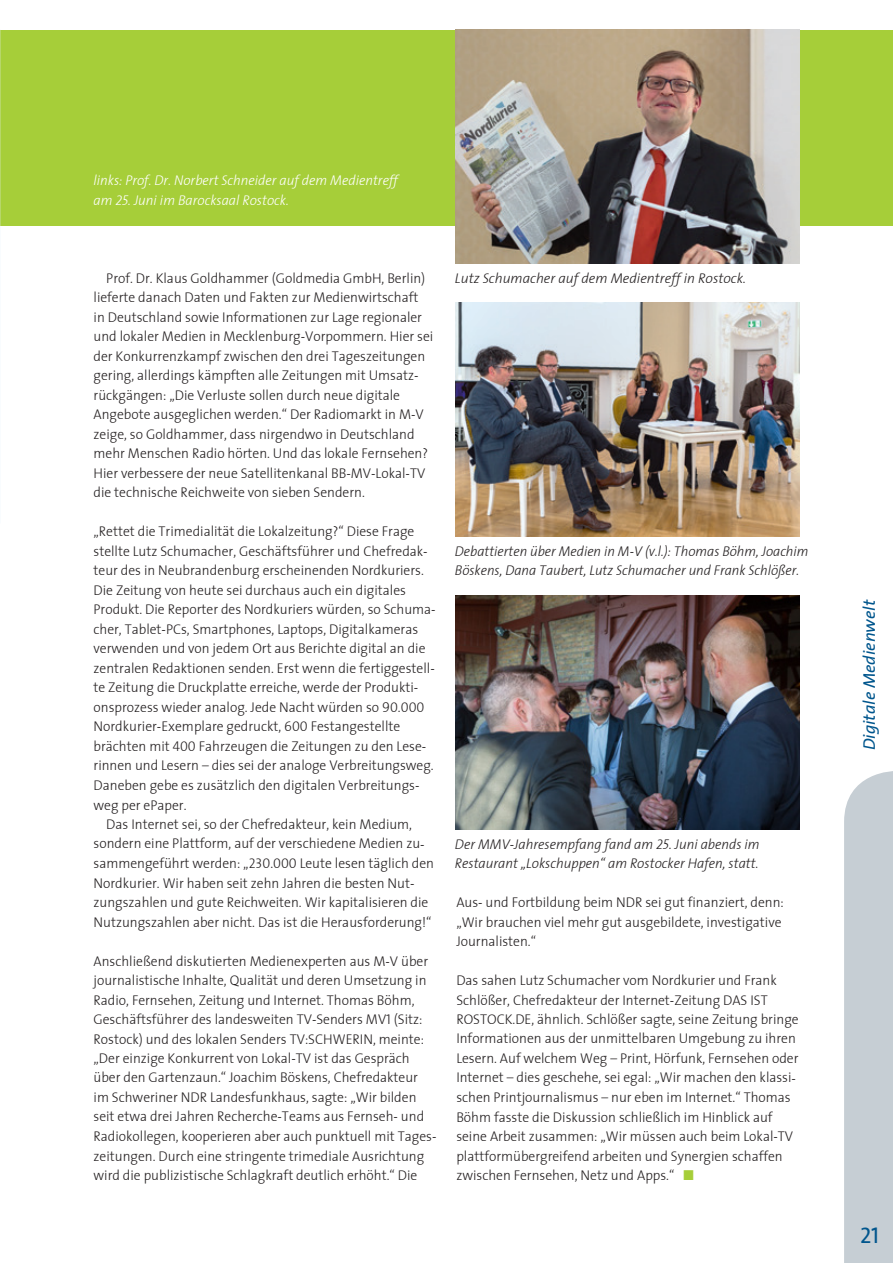
<style>
.page{position:relative;width:893px;height:1263px;background:#fff}
.page>*{position:absolute;margin:0;border:0;box-sizing:border-box;transform-origin:0 0}
.t1{font:22.5px "The Sans ZHW1 Plain";color:#01568d}
.t2{font:italic 16.5px "The Sans ZHW1";color:#01568d;scale:1.06 1}
.t3{font:14.25px/19.5px "The Sans Light ZHW1 Plain";color:#231f20;scale:.95 1}
.t4{font:italic 14.25px/19.5px "The Sans Light ZHW1";color:#231f20;scale:.94 1}
.t5{font:italic 14.25px/19.5px "The Sans Light ZHW1";color:#231f20;scale:.95 1}
.t6{font:italic 14.25px/19.5px "The Sans Light ZHW1";color:#fff;scale:.95 1}
.t7{font:italic 14.25px "The Sans Light ZHW1";color:#231f20}
.s1{color:#a6ce39}
</style>
<div class="page">
<div style="left:844px;top:771px;width:49px;height:492px;background:#c6ced4"></div>
<div style="left:0;top:30px;width:893px;height:195px;background:#a6ce39"></div>
<img style="left:0;top:30px;width:1px;height:493px">
<img style="left:455px;top:30px;width:344px;height:234px">
<img style="left:455px;top:303px;width:344px;height:234px">
<img style="left:455px;top:596px;width:344px;height:234px">
<p class="t6" style="left:94px;top:170px;width:322px">links: Prof. Dr. Norbert Schneider auf dem Medientreff am 25. Juni im Barocksaal Rostock.</p>
<p class="t3" style="left:94px;top:268px;width:359px;text-indent:13px">Prof. Dr. Klaus Goldhammer (Goldmedia GmbH, Berlin) lieferte danach Daten und Fakten zur Medienwirtschaft<br>in Deutschland sowie Informationen zur Lage regionaler und lokaler Medien in Mecklenburg-Vorpommern. Hier sei der Konkurrenzkampf zwischen den drei Tageszeitungen gering, allerdings kämpften alle Zeitungen mit Umsatz&shy;rückgängen: „Die Verluste sollen durch neue digitale Angebote ausgeglichen werden.“ Der Radiomarkt in M-V zeige, so Goldhammer, dass nirgendwo in Deutschland mehr Menschen Radio hörten. Und das lokale Fernsehen?<br>Hier verbessere der neue Satellitenkanal BB-MV-Lokal-TV die technische Reichweite von sieben Sendern.</p>
<p class="t3" style="left:94px;top:521px;width:339px">„Rettet die Trimedialität die Lokalzeitung?“ Diese Frage</p>
<p class="t3" style="left:94px;top:541px;width:353px">stellte Lutz Schumacher, Geschäftsführer und Chefredak-</p>
<p class="t3" style="left:94px;top:560px;width:349px">teur des in Neubrandenburg erscheinenden Nordkuriers.</p>
<p class="t3" style="left:94px;top:580px;width:330px">Die Zeitung von heute sei durchaus auch ein digitales</p>
<p class="t3" style="left:94px;top:599px;width:362px">Produkt. Die Reporter des Nordkuriers würden, so Schuma-</p>
<p class="t3" style="left:94px;top:619px;width:343px">cher, Tablet-PCs, Smartphones, Laptops, Digitalkameras</p>
<p class="t3" style="left:94px;top:638px;width:351px">verwenden und von jedem Ort aus Berichte digital an die</p>
<p class="t3" style="left:94px;top:658px;width:361px">zentralen Redaktionen senden. Erst wenn die fertiggestell-</p>
<p class="t3" style="left:94px;top:677px;width:343px">te Zeitung die Druckplatte erreiche, werde der Produkti-</p>
<p class="t3" style="left:94px;top:697px;width:350px">onsprozess wieder analog. Jede Nacht würden so 90.000</p>
<p class="t3" style="left:94px;top:716px;width:324px">Nordkurier-Exemplare gedruckt, 600 Festangestellte</p>
<p class="t3" style="left:94px;top:736px;width:352px">brächten mit 400 Fahrzeugen die Zeitungen zu den Lese-</p>
<p class="t3" style="left:94px;top:755px;width:360px">rinnen und Lesern – dies sei der analoge Verbreitungsweg.</p>
<p class="t3" style="left:94px;top:775px;width:345px">Daneben gebe es zusätzlich den digitalen Verbreitungs-</p>
<p class="t3" style="left:94px;top:794px;width:99px">weg per ePaper.</p>
<p class="t3" style="left:106px;top:814px;width:323px">Das Internet sei, so der Chefredakteur, kein Medium,</p>
<p class="t3" style="left:94px;top:833px;width:350px">sondern eine Plattform, auf der verschiedene Medien zu-</p>
<p class="t3" style="left:94px;top:853px;width:360px">sammengeführt werden: „230.000 Leute lesen täglich den</p>
<p class="t3" style="left:94px;top:872px;width:339px">Nordkurier. Wir haben seit zehn Jahren die besten Nut-</p>
<p class="t3" style="left:94px;top:892px;width:354px">zungszahlen und gute Reichweiten. Wir kapitalisieren die</p>
<p class="t3" style="left:94px;top:911px;width:357px">Nutzungszahlen aber nicht. Das ist die Herausforderung!“</p>
<p class="t3" style="left:94px;top:950px;width:362px">Anschließend diskutierten Medienexperten aus M-V über journalistische Inhalte, Qualität und deren Umsetzung in Radio, Fernsehen, Zeitung und Internet. Thomas Böhm, Geschäftsführer des landesweiten TV-Senders MV1 (Sitz:<br>Rostock) und des lokalen Senders TV:SCHWERIN, meinte: „Der einzige Konkurrent von Lokal-TV ist das Gespräch über den Gartenzaun.“ Joachim Böskens, Chefredakteur im Schweriner NDR Landesfunkhaus, sagte: „Wir bilden seit etwa drei Jahren Recherche-Teams aus Fernseh- und Radiokollegen, kooperieren aber auch punktuell mit Tages&shy;zeitungen. Durch eine stringente trimediale Ausrichtung wird die publizistische Schlagkraft deutlich erhöht.“ Die</p>
<p class="t7" style="left:455px;top:266px;width:292px">Lutz Schumacher auf dem Medientreff in Rostock.</p>
<p class="t4" style="left:455px;top:541px;width:378px">Debattierten über Medien in M-V (v.l.): Thomas Böhm, Joachim<br>Böskens, Dana Taubert, Lutz Schumacher und Frank Schlößer.</p>
<p class="t5" style="left:455px;top:833px;width:322px">Der MMV-Jahresempfang fand am 25. Juni abends im<br>Restaurant „Lokschuppen“ am Rostocker Hafen, statt.</p>
<p class="t3" style="left:456px;top:892px;width:346px">Aus- und Fortbildung beim NDR sei gut finanziert, denn: „Wir brauchen viel mehr gut ausgebildete, investigative<br>Journalisten.“</p>
<p class="t3" style="left:456px;top:970px;width:362px">Das sahen Lutz Schumacher vom Nordkurier und Frank Schlößer, Chefredakteur der Internet-Zeitung DAS IST ROSTOCK.DE, ähnlich. Schlößer sagte, seine Zeitung bringe Informationen aus der unmittelbaren Umgebung zu ihren Lesern. Auf welchem Weg – Print, Hörfunk, Fernsehen oder Internet – dies geschehe, sei egal: „Wir machen den klassi&shy;schen Printjournalismus – nur eben im Internet.“ Thomas Böhm fasste die Diskussion schließlich im Hinblick auf seine Arbeit zusammen: „Wir müssen auch beim Lokal-TV plattformübergreifend arbeiten und Synergien schaffen zwischen Fernsehen, Netz und Apps.“ <span class="s1">■</span></p>
<p class="t2" style="left:855px;top:750px;width:144px;rotate:-90deg">Digitale Medienwelt</p>
<h1 class="t1" style="left:860px;top:1217px;width:21px">21</h1>
</div>
